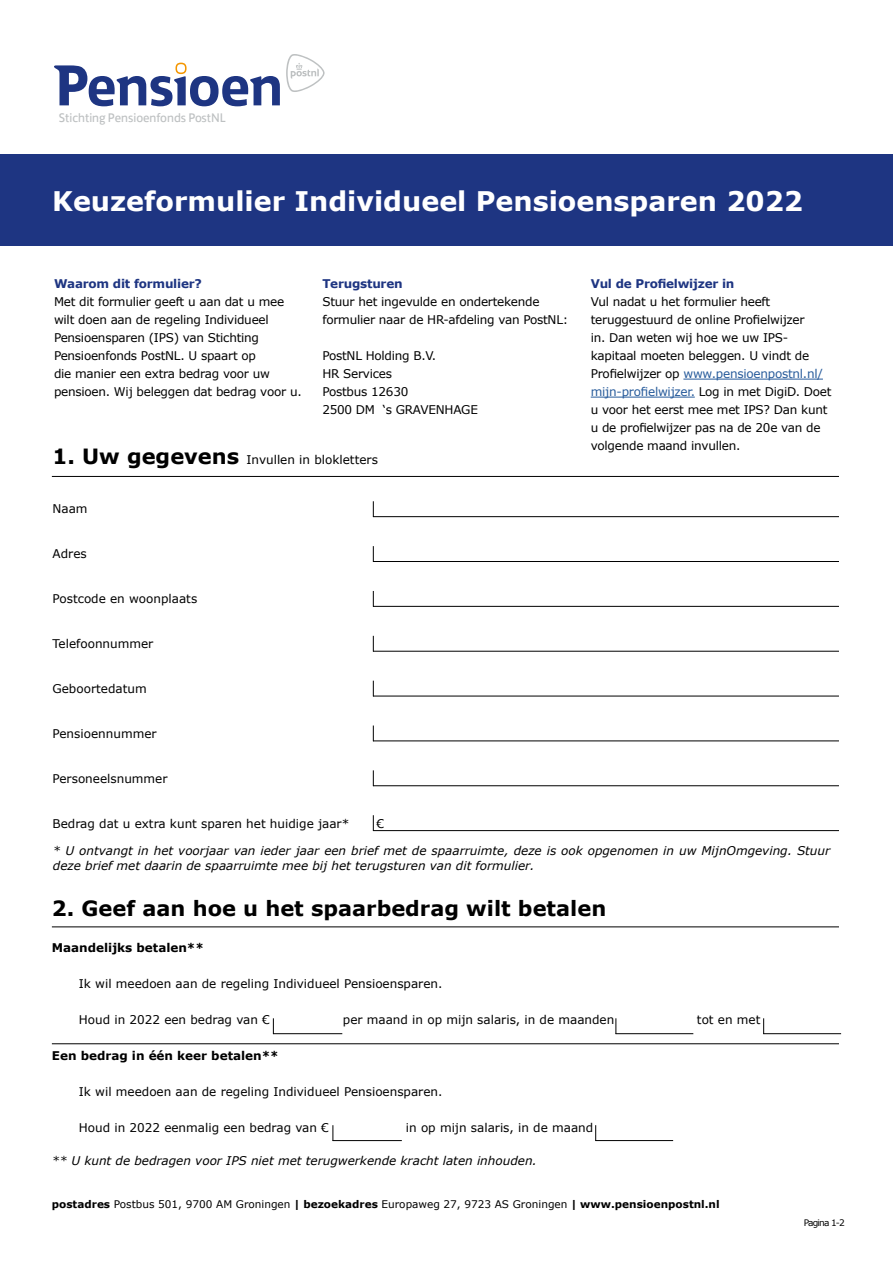
<style>
.page{position:relative;width:893px;height:1263px;background:#fff}
.page>*{position:absolute;margin:0;border:0;box-sizing:border-box;transform-origin:0 0}
.t1{font:700 27px "Verdana";color:#fff}
.t2{font:700 21px "Verdana";color:#000}
.t3{font:12.75px "Post NL";color:#bec1c2}
.t4{font:12px/18px "Verdana";letter-spacing:-.02em;color:#000}
.t5{font:12px "Verdana";color:#000}
.t6{font:italic 12px/14.5px "Verdana";color:#000}
.t7{font:700 12px "Verdana";letter-spacing:-.02em;color:#1e3582}
.t8{font:700 12px "Verdana";color:#000}
.t9{font:10.5px "Verdana";color:#000}
.t10{font:9px "Verdana";letter-spacing:-.09em;color:#000}
.s1{font-weight:700;font-size:21px}
.s2{color:#275b9b}
.s3{font-weight:700}
</style>
<div class="page">
<div style="left:175px;top:63px;width:12px;height:11px;border:2px solid #f49600;border-radius:5px"></div>
<svg style="left:54px;top:65px;width:226px;height:41px"></svg>
<svg style="left:286px;top:54px;width:39px;height:38px"></svg>
<div style="left:0;top:155px;width:893px;height:91px;background:#1e3582"></div>
<hr style="left:683px;top:379px;width:140px;height:1px;background:#275b9b">
<hr style="left:591px;top:397px;width:104px;height:1px;background:#275b9b">
<hr style="left:373px;top:830px;width:466px;height:1px;background:#000">
<svg style="left:373px;top:815px;width:1px;height:15px"></svg>
<hr style="left:273px;top:1033px;width:69px;height:1px;background:#000">
<svg style="left:273px;top:1018px;width:1px;height:15px"></svg>
<hr style="left:333px;top:1140px;width:69px;height:1px;background:#000">
<svg style="left:333px;top:1125px;width:1px;height:16px"></svg>
<hr style="left:615px;top:1033px;width:78px;height:1px;background:#000">
<svg style="left:615px;top:1018px;width:1px;height:16px"></svg>
<hr style="left:763px;top:1033px;width:78px;height:1px;background:#000">
<svg style="left:763px;top:1018px;width:1px;height:16px"></svg>
<hr style="left:595px;top:1140px;width:78px;height:1px;background:#000">
<svg style="left:595px;top:1125px;width:1px;height:16px"></svg>
<hr style="left:52px;top:476px;width:787px;height:1px;background:#000">
<hr style="left:52px;top:926px;width:787px;height:1px;background:#000">
<hr style="left:52px;top:1043px;width:787px;height:1px;background:#000">
<hr style="left:373px;top:516px;width:466px;height:1px;background:#000">
<svg style="left:373px;top:501px;width:1px;height:15px"></svg>
<hr style="left:373px;top:561px;width:466px;height:1px;background:#000">
<svg style="left:373px;top:546px;width:1px;height:15px"></svg>
<hr style="left:373px;top:606px;width:466px;height:1px;background:#000">
<svg style="left:373px;top:591px;width:1px;height:16px"></svg>
<hr style="left:373px;top:651px;width:466px;height:1px;background:#000">
<svg style="left:373px;top:636px;width:1px;height:15px"></svg>
<hr style="left:373px;top:696px;width:466px;height:1px;background:#000">
<svg style="left:373px;top:681px;width:1px;height:15px"></svg>
<hr style="left:373px;top:740px;width:466px;height:1px;background:#000">
<svg style="left:373px;top:725px;width:1px;height:16px"></svg>
<hr style="left:373px;top:785px;width:466px;height:1px;background:#000">
<svg style="left:373px;top:770px;width:1px;height:16px"></svg>
<p class="t3" style="left:59px;top:108px;width:168px">Stichting Pensioenfonds PostNL</p>
<h1 class="t1" style="left:52px;top:184px;width:752px">Keuzeformulier Individueel Pensioensparen 2022</h1>
<p class="t7" style="left:54px;top:276px;width:149px">Waarom dit formulier?</p>
<p class="t4" style="left:54px;top:293px;width:249px">Met dit formulier geeft u aan dat u mee wilt doen aan de regeling Individueel Pensioensparen (IPS) van Stichting Pensioenfonds PostNL. U spaart op<br>die manier een extra bedrag voor uw pensioen. Wij beleggen dat bedrag voor u.</p>
<p class="t7" style="left:322px;top:276px;width:82px">Terugsturen</p>
<p class="t4" style="left:322px;top:293px;width:247px">Stuur het ingevulde en ondertekende formulier naar de HR-afdeling van PostNL:</p>
<p class="t4" style="left:322px;top:347px;width:157px">PostNL Holding B.V.<br>HR Services<br>Postbus 12630<br>2500 DM ‘s GRAVENHAGE</p>
<p class="t5" style="left:53px;top:452px;width:327px"><span class="s1">1. Uw gegevens</span> Invullen in blokletters</p>
<p class="t4" style="left:53px;top:500px;width:37px">Naam</p>
<p class="t4" style="left:53px;top:545px;width:36px">Adres</p>
<p class="t5" style="left:53px;top:591px;width:146px">Postcode en woonplaats</p>
<p class="t5" style="left:53px;top:636px;width:102px">Telefoonnummer</p>
<p class="t5" style="left:53px;top:681px;width:96px">Geboortedatum</p>
<p class="t5" style="left:53px;top:726px;width:106px">Pensioennummer</p>
<p class="t5" style="left:53px;top:771px;width:117px">Personeelsnummer</p>
<p class="t5" style="left:53px;top:816px;width:298px">Bedrag dat u extra kunt sparen het huidige jaar*</p>
<p class="t4" style="left:377px;top:815px;width:9px">€</p>
<p class="t7" style="left:591px;top:276px;width:145px">Vul de Profielwijzer in</p>
<p class="t4" style="left:591px;top:293px;width:242px">Vul nadat u het formulier heeft teruggestuurd de online Profielwijzer<br>in. Dan weten wij hoe we uw IPS&shy;kapitaal moeten beleggen. U vindt de Profielwijzer op <span class="s2">www.pensioenpostnl.nl/ mijn-profielwijzer.</span> Log in met DigiD. Doet u voor het eerst mee met IPS? Dan kunt u de profielwijzer pas na de 20e van de volgende maand invullen.</p>
<p class="t6" style="left:53px;top:844px;width:779px">* U ontvangt in het voorjaar van ieder jaar een brief met de spaarruimte, deze is ook opgenomen in uw MijnOmgeving. Stuur deze brief met daarin de spaarruimte mee bij het terugsturen van dit formulier.</p>
<h2 class="t2" style="left:52px;top:895px;width:556px">2. Geef aan hoe u het spaarbedrag wilt betalen</h2>
<p class="t8" style="left:52px;top:940px;width:154px">Maandelijks betalen**</p>
<p class="t5" style="left:79px;top:976px;width:365px">Ik wil meedoen aan de regeling Individueel Pensioensparen.</p>
<p class="t5" style="left:79px;top:1012px;width:192px">Houd in 2022 een bedrag van €</p>
<p class="t5" style="left:343px;top:1012px;width:273px">per maand in op mijn salaris, in de maanden</p>
<p class="t4" style="left:697px;top:1011px;width:65px">tot en met</p>
<p class="t8" style="left:52px;top:1048px;width:228px">Een bedrag in één keer betalen**</p>
<p class="t5" style="left:79px;top:1084px;width:365px">Ik wil meedoen aan de regeling Individueel Pensioensparen.</p>
<p class="t5" style="left:79px;top:1120px;width:252px">Houd in 2022 eenmalig een bedrag van €</p>
<p class="t5" style="left:406px;top:1120px;width:189px">in op mijn salaris, in de maand</p>
<p class="t6" style="left:52px;top:1154px;width:487px">** U kunt de bedragen voor IPS niet met terugwerkende kracht laten inhouden.</p>
<p class="t9" style="left:52px;top:1198px;width:669px"><span class="s3">postadres</span> Postbus 501, 9700 AM Groningen <span class="s3">| bezoekadres</span> Europaweg 27, 9723 AS Groningen <span class="s3">| www.pensioenpostnl.nl</span></p>
<p class="t10" style="left:804px;top:1217px;width:43px">Pagina 1-2</p>
</div>
